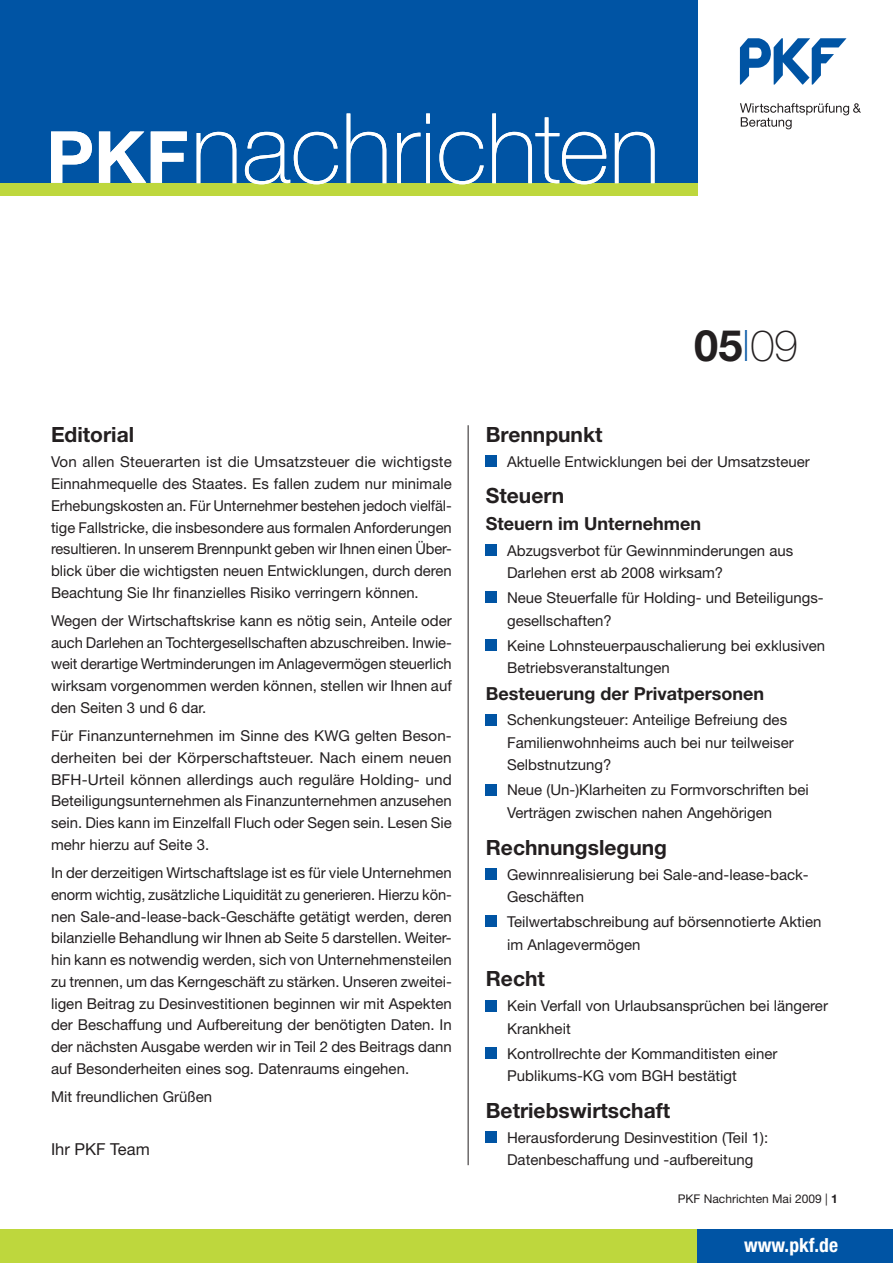
<style>
.page{position:relative;width:893px;height:1263px;background:#fff}
.page>*{position:absolute;margin:0;border:0;box-sizing:border-box;transform-origin:0 0}
.t1{font:700 43.35px "Helvetica Neue LT";color:#231f20}
.t2{font:700 21px "Helvetica Neue LT";color:#231f20}
.t3{font:700 condensed 19.5px "Helvetica Neue LT";color:#fff}
.t4{font:700 18px "Helvetica Neue LT";color:#231f20}
.t5{font:16.5px "Helvetica Neue LT";color:#231f20}
.t6{font:15px/21.8px "Helvetica Neue LT";color:#231f20}
.t7{font:12px "Helvetica Neue LT";color:#231f20}
.s1{font-weight:100;color:#0054a4}
.s2{font-weight:100}
.s3{font-weight:700}
</style>
<div class="page">
<hr style="left:468px;top:425px;width:1px;height:740px;background:#231f20">
<div style="left:486px;top:455px;width:11px;height:12px;background:#0054a4"></div>
<div style="left:486px;top:544px;width:11px;height:11px;background:#0054a4"></div>
<div style="left:486px;top:592px;width:11px;height:11px;background:#0054a4"></div>
<div style="left:486px;top:639px;width:11px;height:12px;background:#0054a4"></div>
<div style="left:486px;top:714px;width:11px;height:11px;background:#0054a4"></div>
<div style="left:486px;top:784px;width:11px;height:11px;background:#0054a4"></div>
<div style="left:486px;top:868px;width:11px;height:11px;background:#0054a4"></div>
<div style="left:486px;top:916px;width:11px;height:11px;background:#0054a4"></div>
<div style="left:486px;top:1000px;width:11px;height:11px;background:#0054a4"></div>
<div style="left:486px;top:1047px;width:11px;height:12px;background:#0054a4"></div>
<div style="left:486px;top:1132px;width:11px;height:11px;background:#0054a4"></div>
<div style="left:0;top:0;width:697px;height:183px;background:#0054a4"></div>
<div style="left:0;top:1229px;width:697px;height:34px;background:#bed73d"></div>
<div style="left:697px;top:1229px;width:196px;height:34px;background:#0054a4"></div>
<svg style="left:740px;top:38px;width:106px;height:47px"></svg>
<svg style="left:740px;top:103px;width:121px;height:26px"></svg>
<div style="left:0;top:183px;width:697px;height:13px;background:#bed73d"></div>
<svg style="left:197px;top:132px;width:39px;height:51px"></svg>
<svg style="left:245px;top:132px;width:93px;height:52px"></svg>
<svg style="left:347px;top:113px;width:39px;height:70px"></svg>
<svg style="left:397px;top:132px;width:23px;height:51px"></svg>
<hr style="left:426px;top:133px;width:4px;height:50px;background:#fff">
<svg style="left:426px;top:113px;width:4px;height:11px"></svg>
<svg style="left:439px;top:132px;width:45px;height:52px"></svg>
<svg style="left:492px;top:113px;width:115px;height:71px"></svg>
<svg style="left:615px;top:132px;width:40px;height:51px"></svg>
<svg style="left:51px;top:132px;width:41px;height:51px"></svg>
<svg style="left:99px;top:132px;width:88px;height:51px"></svg>
<h1 class="t1" style="left:694px;top:330px;width:105px">05<span class="s1">l</span><span class="s2">09</span></h1>
<h2 class="t2" style="left:51px;top:427px;width:85px">Editorial</h2>
<h2 class="t2" style="left:486px;top:427px;width:118px">Brennpunkt</h2>
<p class="t6" style="left:507px;top:452px;width:304px">Aktuelle Entwicklungen bei der Umsatzsteuer</p>
<h2 class="t2" style="left:486px;top:488px;width:80px">Steuern</h2>
<p class="t4" style="left:486px;top:518px;width:217px">Steuern im Unternehmen</p>
<p class="t6" style="left:507px;top:541px;width:288px;line-height:22.5px">Abzugsverbot für Gewinnminderungen aus<br>Darlehen erst ab 2008 wirksam?</p>
<p class="t6" style="left:507px;top:588px;width:318px;line-height:22.5px">Neue Steuerfalle für Holding- und Beteiligungs&shy;gesellschaften?</p>
<p class="t6" style="left:507px;top:636px;width:320px;line-height:22.5px">Keine Lohnsteuerpauschalierung bei exklusiven<br>Betriebsveranstaltungen</p>
<p class="t4" style="left:486px;top:687px;width:280px">Besteuerung der Privatpersonen</p>
<p class="t6" style="left:507px;top:711px;width:288px;line-height:22.5px">Schenkungsteuer: Anteilige Befreiung des<br>Familienwohnheims auch bei nur teilweiser<br>Selbstnutzung?</p>
<p class="t6" style="left:507px;top:781px;width:303px;line-height:22.5px">Neue (Un-)Klarheiten zu Formvorschriften bei<br>Verträgen zwischen nahen Angehörigen</p>
<h2 class="t2" style="left:486px;top:839px;width:183px">Rechnungslegung</h2>
<p class="t6" style="left:507px;top:865px;width:303px;line-height:22.5px">Gewinnrealisierung bei Sale-and-lease-back-<br>Geschäften</p>
<p class="t6" style="left:507px;top:912px;width:316px;line-height:22.5px">Teilwertabschreibung auf börsennotierte Aktien im Anlagevermögen</p>
<h2 class="t2" style="left:486px;top:971px;width:61px">Recht</h2>
<p class="t6" style="left:507px;top:996px;width:322px;line-height:22.5px">Kein Verfall von Urlaubsansprüchen bei längerer<br>Krankheit</p>
<p class="t6" style="left:507px;top:1044px;width:272px;line-height:22.5px">Kontrollrechte der Kommanditisten einer<br>Publikums-KG vom BGH bestätigt</p>
<h2 class="t2" style="left:486px;top:1103px;width:186px">Betriebswirtschaft</h2>
<p class="t6" style="left:507px;top:1128px;width:263px;line-height:22.5px">Herausforderung Desinvestition (Teil 1):<br>Daten beschaffung und -aufbereitung</p>
<p class="t6" style="left:51px;top:453px;width:402px;text-align:justify">Von allen Steuerarten ist die Umsatzsteuer die wichtigste Einnahmequelle des Staates. Es fallen zudem nur minimale Erhebungskosten an. Für Unternehmer bestehen jedoch vielfäl&shy;tige Fallstricke, die insbesondere aus formalen Anforderungen resultieren. In unserem Brennpunkt geben wir Ihnen einen Über&shy;blick über die wichtigsten neuen Entwicklungen, durch deren Beachtung Sie Ihr finanzielles Risiko verringern können.</p>
<p class="t6" style="left:51px;top:612px;width:402px;text-align:justify">Wegen der Wirtschaftskrise kann es nötig sein, Anteile oder auch Darlehen an Tochtergesellschaften abzuschreiben. Inwie&shy;weit derartige Wertminderungen im Anlagevermögen steuerlich wirksam vorgenommen werden können, stellen wir Ihnen auf den Seiten 3 und 6 dar.</p>
<p class="t6" style="left:51px;top:727px;width:402px;text-align:justify">Für Finanzunternehmen im Sinne des KWG gelten Beson&shy;derheiten bei der Körperschaftsteuer. Nach einem neuen BFH-Urteil können allerdings auch reguläre Holding- und Beteiligungsunternehmen als Finanzunternehmen anzusehen sein. Dies kann im Einzelfall Fluch oder Segen sein. Lesen Sie mehr hierzu auf Seite 3.</p>
<p class="t6" style="left:51px;top:864px;width:402px;text-align:justify">In der derzeitigen Wirtschaftslage ist es für viele Unternehmen enorm wichtig, zusätzliche Liquidität zu generieren. Hierzu kön&shy;nen Sale-and-lease-back-Geschäfte getätigt werden, deren bilanzielle Behandlung wir Ihnen ab Seite 5 darstellen. Weiter&shy;hin kann es notwendig werden, sich von Unternehmensteilen zu trennen, um das Kerngeschäft zu stärken. Unseren zweitei&shy;ligen Beitrag zu Desinvestitionen beginnen wir mit Aspekten der Beschaffung und Aufbereitung der benötigten Daten. In der nächsten Ausgabe werden wir in Teil 2 des Beitrags dann auf Besonderheiten eines sog. Datenraums eingehen.</p>
<p class="t6" style="left:51px;top:1087px;width:163px">Mit freundlichen Grüßen</p>
<p class="t5" style="left:51px;top:1143px;width:100px">Ihr PKF Team</p>
<p class="t7" style="left:678px;top:1195px;width:161px">PKF Nachrichten Mai 2009 | <span class="s3">1</span></p>
<h3 class="t3" style="left:744px;top:1233px;width:95px">www.pkf.de</h3>
</div>
